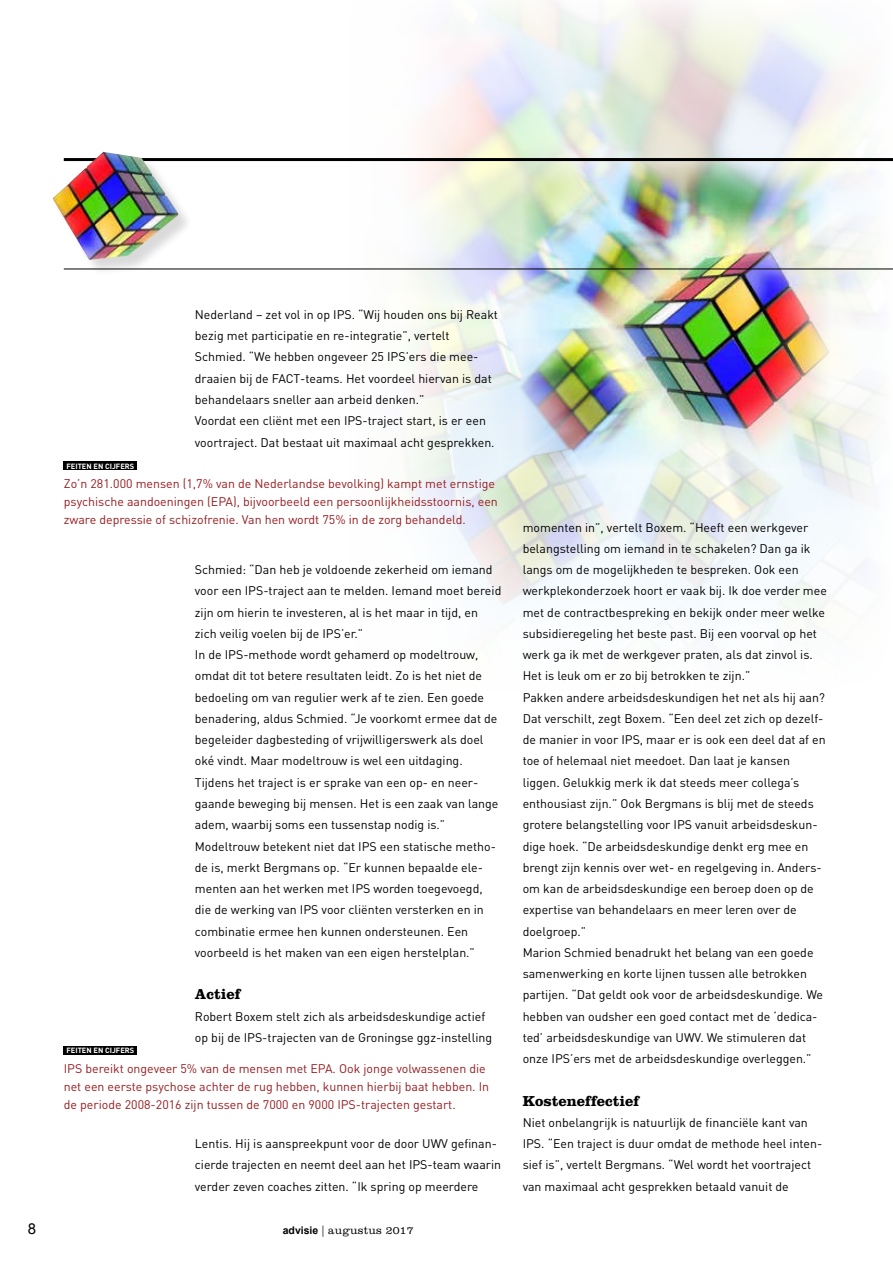
<style>
.page{position:relative;width:893px;height:1263px;background:#fff}
.page>*{position:absolute;margin:0;border:0;box-sizing:border-box;transform-origin:0 0}
.t1{font:700 15px "Clarendon LT Std";color:#000}
.t2{font:15px "Arial";color:#000}
.t3{font:12.3px/21.3px "DIN";color:#000}
.t4{font:12.3px/18px "DIN";color:#961c20}
.t5{font:300 11.25px "Clarendon LT Std";letter-spacing:.02em;color:#000}
.t6{font:700 7.5px "DIN";color:#fff}
.s1{font-family:"Arial";font-weight:700;font-size:10.5px}
</style>
<div class="page">
<svg style="left:250px;top:0;width:273px;height:669px"></svg>
<div style="left:64px;top:461px;width:73px;height:9px;background:#000"></div>
<div style="left:64px;top:1046px;width:73px;height:8px;background:#000"></div>
<img style="left:523px;top:161px;width:306px;height:307px">
<hr style="left:64px;top:158px;width:829px;height:3px;background:#000">
<div style="left:54px;top:153px;width:140px;height:123px;background:#000;opacity:.15"></div>
<img style="left:53px;top:152px;width:125px;height:108px">
<hr style="left:64px;top:269px;width:829px;height:1px;background:#000">
<p class="t6" style="left:66px;top:461px;width:69px">FEITEN EN CIJFERS</p>
<p class="t3" style="left:195px;top:304px;width:305px">Nederland – zet vol in op IPS. “Wij houden ons bij Reakt bezig met participatie en re-integratie”, vertelt Schmied. “We hebben ongeveer 25 IPS’ers die mee&shy;draaien bij de FACT-teams. Het voordeel hiervan is dat behandelaars sneller aan arbeid denken.”<br>Voordat een cliënt met een IPS-traject start, is er een voortraject. Dat bestaat uit maximaal acht gesprekken.</p>
<p class="t4" style="left:64px;top:475px;width:436px">Zo’n 281.000 mensen (1,7% van de Nederlandse bevolking) kampt met ernstige psychische aandoeningen (EPA), bijvoorbeeld een persoonlijkheidsstoornis, een zware depressie of schizofrenie. Van hen wordt 75% in de zorg behandeld.</p>
<p class="t6" style="left:66px;top:1046px;width:69px">FEITEN EN CIJFERS</p>
<p class="t3" style="left:195px;top:559px;width:308px">Schmied: “Dan heb je voldoende zekerheid om iemand voor een IPS-traject aan te melden. Iemand moet bereid zijn om hierin te investeren, al is het maar in tijd, en zich veilig voelen bij de IPS’er.”<br>In de IPS-methode wordt gehamerd op modeltrouw, omdat dit tot betere resultaten leidt. Zo is het niet de bedoeling om van regulier werk af te zien. Een goede benadering, aldus Schmied. “Je voorkomt ermee dat de begeleider dagbesteding of vrijwilligerswerk als doel oké vindt. Maar modeltrouw is wel een uitdaging.<br>Tijdens het traject is er sprake van een op- en neer&shy;gaande beweging bij mensen. Het is een zaak van lange adem, waarbij soms een tussenstap nodig is.” Modeltrouw betekent niet dat IPS een statische metho&shy;de is, merkt Bergmans op. “Er kunnen bepaalde ele&shy;menten aan het werken met IPS worden toegevoegd, die de werking van IPS voor cliënten versterken en in combinatie ermee hen kunnen ondersteunen. Een voorbeeld is het maken van een eigen herstelplan.”</p>
<p class="t1" style="left:195px;top:985px;width:47px">Actief</p>
<p class="t3" style="left:195px;top:1005px;width:299px">Robert Boxem stelt zich als arbeidsdeskundige actief op bij de IPS-trajecten van de Groningse ggz-instelling</p>
<p class="t4" style="left:64px;top:1059px;width:427px">IPS bereikt ongeveer 5% van de mensen met EPA. Ook jonge volwassenen die net een eerste psychose achter de rug hebben, kunnen hierbij baat hebben. In de periode 2008-2016 zijn tussen de 7000 en 9000 IPS-trajecten gestart.</p>
<p class="t3" style="left:195px;top:1133px;width:308px">Lentis. Hij is aanspreekpunt voor de door UWV gefinan&shy;cierde trajecten en neemt deel aan het IPS-team waarin verder zeven coaches zitten. “Ik spring op meerdere</p>
<p class="t2" style="left:28px;top:1219px;width:10px">8</p>
<p class="t5" style="left:283px;top:1223px;width:133px"><span class="s1">advisie</span> | augustus 2017</p>
<p class="t3" style="left:523px;top:516px;width:306px">momenten in”, vertelt Boxem. “Heeft een werkgever belangstelling om iemand in te schakelen? Dan ga ik langs om de mogelijkheden te bespreken. Ook een werkplekonderzoek hoort er vaak bij. Ik doe verder mee met de contractbespreking en bekijk onder meer welke subsidieregeling het beste past. Bij een voorval op het werk ga ik met de werkgever praten, als dat zinvol is.<br>Het is leuk om er zo bij betrokken te zijn.”<br>Pakken andere arbeidsdeskundigen het net als hij aan?<br>Dat verschilt, zegt Boxem. “Een deel zet zich op dezelf&shy;de manier in voor IPS, maar er is ook een deel dat af en toe of helemaal niet meedoet. Dan laat je kansen liggen. Gelukkig merk ik dat steeds meer collega’s enthousiast zijn.” Ook Bergmans is blij met de steeds grotere belangstelling voor IPS vanuit arbeidsdeskun&shy;dige hoek. “De arbeidsdeskundige denkt erg mee en brengt zijn kennis over wet- en regelgeving in. Anders&shy;om kan de arbeidsdeskundige een beroep doen op de expertise van behandelaars en meer leren over de doelgroep.”<br>Marion Schmied benadrukt het belang van een goede samenwerking en korte lijnen tussen alle betrokken partijen. “Dat geldt ook voor de arbeidsdeskundige. We hebben van oudsher een goed contact met de ‘dedica&shy;ted’ arbeidsdeskundige van UWV. We stimuleren dat onze IPS’ers met de arbeidsdeskundige overleggen.”</p>
<p class="t1" style="left:523px;top:1091px;width:118px">Kosteneffectief</p>
<p class="t3" style="left:523px;top:1111px;width:301px">Niet onbelangrijk is natuurlijk de financiële kant van IPS. “Een traject is duur omdat de methode heel inten&shy;sief is”, vertelt Bergmans. “Wel wordt het voortraject van maximaal acht gesprekken betaald vanuit de</p>
</div>
